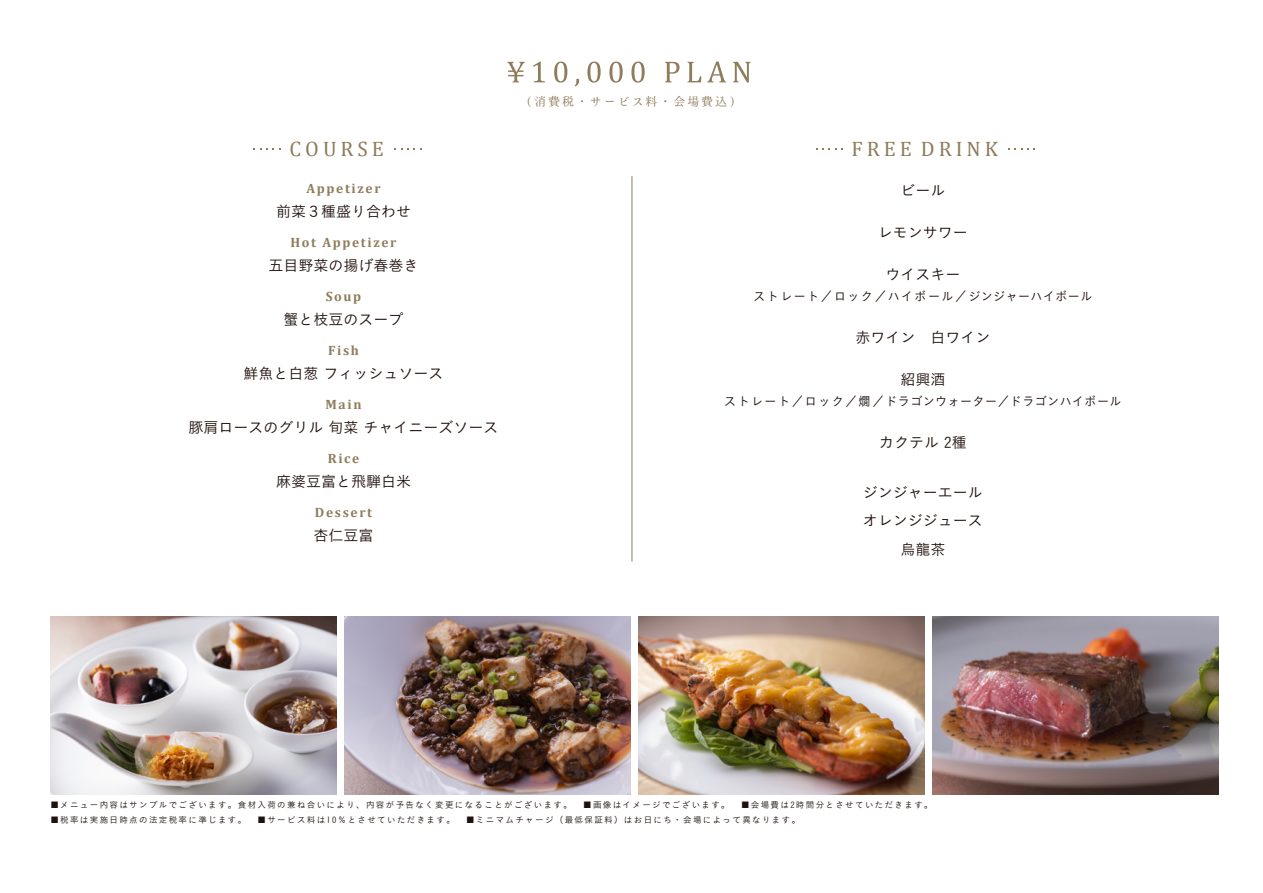
<style>
.page{position:relative;width:1263px;height:893px;background:#fff}
.page>*{position:absolute;margin:0;border:0;box-sizing:border-box;transform-origin:0 0}
.t1{font:21px "Cambria";letter-spacing:.19em;color:#8f7c5b}
.t2{font:15px/28.5px "Koburina Go Std W3";color:#1e100b;text-align:center}
.t3{font:700 13.5px "Cambria";letter-spacing:.12em;color:#8f7c5b}
.t4{font:12.6px "Koburina Go Std W3";letter-spacing:.035em;color:#1e100b;scale:.95 1}
.t5{font:12.6px "Koburina Go Std W3";letter-spacing:.12em;color:#1e100b;scale:.95 1}
.t6{font:12px "OT NIS SMS3 N";letter-spacing:.16em;color:#8f7c5b}
.t7{font:8.55px "Koburina Go Std W3";letter-spacing:.16em;color:#1e100b}
</style>
<div class="page">
<hr style="left:632px;top:176px;width:1px;height:385px;background:#8f7c5b">
<img style="left:344px;top:616px;width:286px;height:179px">
<img style="left:638px;top:616px;width:286px;height:178px">
<img style="left:50px;top:616px;width:286px;height:179px">
<img style="left:932px;top:616px;width:286px;height:179px">
<svg style="left:507px;top:62px;width:18px;height:20px"></svg>
<svg style="left:533px;top:62px;width:12px;height:20px"></svg>
<svg style="left:554px;top:62px;width:13px;height:21px"></svg>
<svg style="left:575px;top:79px;width:4px;height:8px"></svg>
<svg style="left:587px;top:62px;width:14px;height:21px"></svg>
<svg style="left:609px;top:62px;width:14px;height:21px"></svg>
<svg style="left:631px;top:62px;width:14px;height:21px"></svg>
<svg style="left:665px;top:62px;width:14px;height:20px"></svg>
<svg style="left:687px;top:62px;width:14px;height:20px"></svg>
<svg style="left:707px;top:62px;width:19px;height:20px"></svg>
<svg style="left:733px;top:62px;width:18px;height:20px"></svg>
<svg style="left:254px;top:148px;width:26px;height:2px"></svg>
<svg style="left:395px;top:148px;width:26px;height:2px"></svg>
<h3 class="t6" style="left:520px;top:95px;width:222px">（消費税・サービス料・会場費込）</h3>
<h1 class="t1" style="left:290px;top:137px;width:96px">COURSE</h1>
<h1 class="t1" style="left:852px;top:137px;width:148px">FREE DRINK</h1>
<h3 class="t3" style="left:306px;top:179px;width:76px">Appetizer</h3>
<h2 class="t2" style="left:276px;top:197px;width:136px">前菜３種盛り合わせ</h2>
<h3 class="t3" style="left:291px;top:233px;width:107px">Hot Appetizer</h3>
<h2 class="t2" style="left:269px;top:251px;width:151px">五目野菜の揚げ春巻き</h2>
<h3 class="t3" style="left:326px;top:287px;width:37px">Soup</h3>
<h2 class="t2" style="left:284px;top:305px;width:121px">蟹と枝豆のスープ</h2>
<h3 class="t3" style="left:328px;top:341px;width:32px">Fish</h3>
<h2 class="t2" style="left:244px;top:359px;width:201px">鮮魚と白葱 フィッシュソース</h2>
<h3 class="t3" style="left:326px;top:395px;width:37px">Main</h3>
<h2 class="t2" style="left:189px;top:413px;width:311px">豚肩ロースのグリル 旬菜 チャイニーズソース</h2>
<h3 class="t3" style="left:328px;top:449px;width:33px">Rice</h3>
<h2 class="t2" style="left:276px;top:467px;width:136px">麻婆豆富と飛騨白米</h2>
<h3 class="t3" style="left:315px;top:503px;width:59px">Dessert</h3>
<h2 class="t2" style="left:314px;top:521px;width:61px">杏仁豆富</h2>
<h2 class="t2" style="left:900px;top:176px;width:46px">ビール</h2>
<h2 class="t2" style="left:878px;top:218px;width:91px">レモンサワー</h2>
<h2 class="t2" style="left:885px;top:260px;width:76px">ウイスキー</h2>
<h3 class="t5" style="left:753px;top:287px;width:358px">ストレート／ロック／ハイボール／ジンジャーハイボール</h3>
<h2 class="t2" style="left:855px;top:323px;width:136px">赤ワイン　白ワイン</h2>
<h2 class="t2" style="left:900px;top:365px;width:46px">紹興酒</h2>
<h3 class="t4" style="left:724px;top:392px;width:420px">ストレート／ロック／燗／ドラゴンウォーター／ドラゴンハイボール</h3>
<h2 class="t2" style="left:879px;top:428px;width:89px">カクテル 2種</h2>
<h2 class="t2" style="left:863px;top:478px;width:121px">ジンジャーエールオレンジジュース烏龍茶</h2>
<p class="t7" style="left:50px;top:798px;width:894px">■メニュー内容はサンプルでございます。食材入荷の兼ね合いにより、内容が予告なく変更になることがございます。　■画像はイメージでございます。　■会場費は2時間分とさせていただきます。　</p>
<p class="t7" style="left:50px;top:813px;width:751px">■税率は実施日時点の法定税率に準じます。　■サービス料は10％とさせていただきます。　■ミニマムチャージ（最低保証料）はお日にち・会場によって異なります。</p>
</div>
